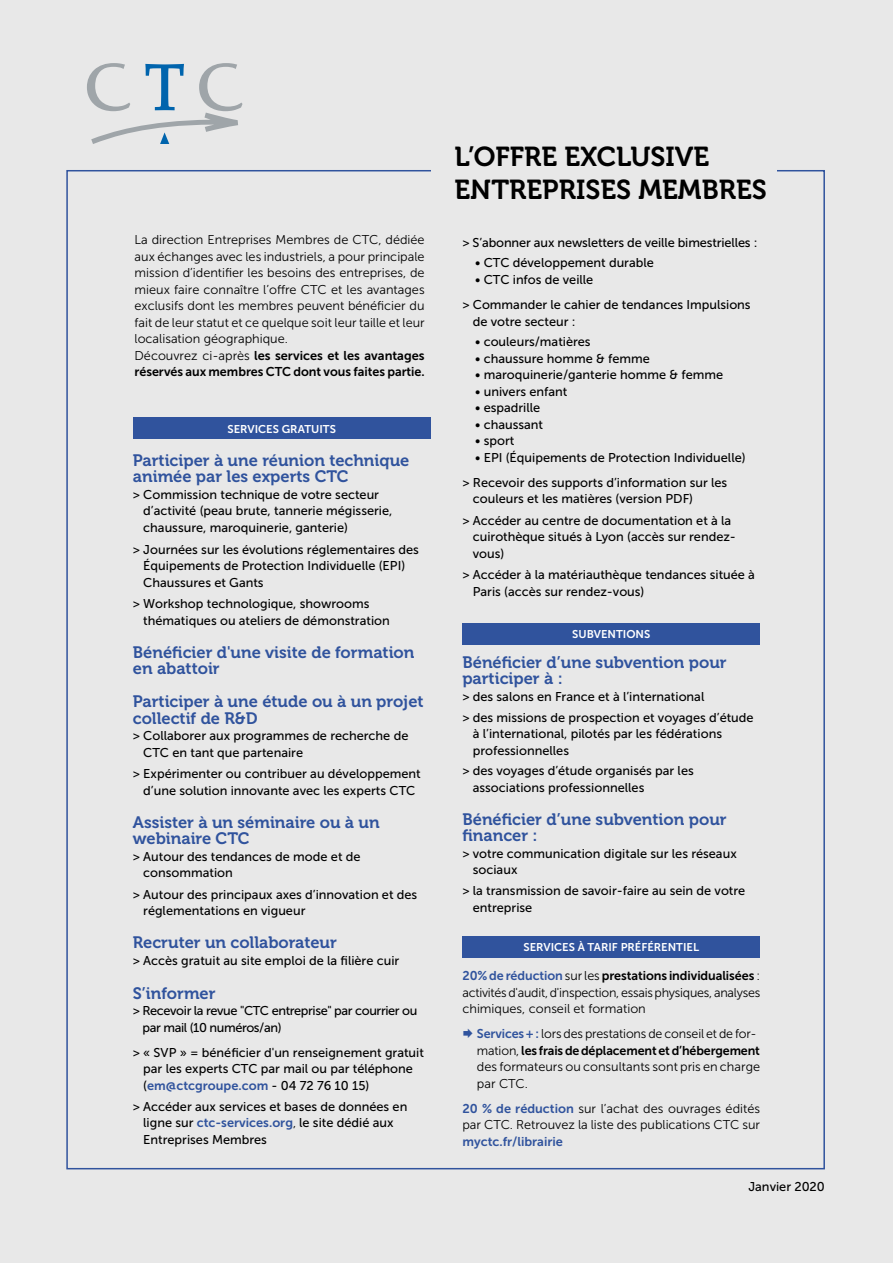
<style>
.page{position:relative;width:893px;height:1263px;background:#e8e8e8}
.page>*{position:absolute;margin:0;border:0;box-sizing:border-box;transform-origin:0 0}
.t1{font:27.3px/32.7px "Museo 700";color:#000}
.t2{font:16.5px/16.5px "Museo 700";color:#30539d}
.t3{font:12.75px/16.5px "Museo Sans 500";color:#000}
.t4{font:12.75px/16.5px "Museo Sans 300";color:#000}
.t5{font:12.75px/16.5px "Museo Sans 700";letter-spacing:-.005em;color:#000}
.t6{font:12.75px/16.5px "Museo Sans 300";letter-spacing:-.02em;color:#000}
.t7{font:12.75px/16.5px "Museo Sans 500";letter-spacing:-.03em;color:#000}
.t8{font:12.75px "Museo Sans 700";color:#30539d}
.t9{font:11.25px "Museo Sans 700";color:#fff}
.s1{font-family:"Museo Sans 300"}
.s2{font-family:"Museo Sans 500";color:#000}
.s3{font-family:"Museo Sans 700";color:#30539d}
.s4{color:#30539d}
</style>
<div class="page">
<div style="left:462px;top:936px;width:298px;height:21px;background:#30539d"></div>
<div style="left:462px;top:623px;width:298px;height:21px;background:#30539d"></div>
<div style="left:133px;top:418px;width:298px;height:21px;background:#30539d"></div>
<svg style="left:87px;top:63px;width:155px;height:81px"></svg>
<p class="t4" style="left:135px;top:232px;width:292px;text-align:justify">La direction Entreprises Membres de CTC, dédiée aux échanges avec les industriels, a pour principale mission d’identifier les besoins des entreprises, de mieux faire connaître l’offre CTC et les avantages exclusifs dont les membres peuvent bénéficier du fait de leur statut et ce quelque soit leur taille et leur localisation géographique.</p>
<p class="t5" style="left:135px;top:347px;width:292px"><span class="s1">Découvrez ci-après</span> les services et les avantages réservés aux membres CTC dont vous faites partie.</p>
<p class="t9" style="left:227px;top:422px;width:110px">SERVICES GRATUITS</p>
<p class="t2" style="left:133px;top:452px;width:278px">Participer à une réunion technique animée par les experts CTC</p>
<p class="t3" style="left:143px;top:486px;width:251px;text-indent:-10px">&gt; Commission technique de votre secteur d’activité (peau brute, tannerie mégisserie, chaussure, maroquinerie, ganterie)</p>
<p class="t3" style="left:143px;top:541px;width:277px;text-indent:-10px">&gt; Journées sur les évolutions réglementaires des<br>Équipements de Protection Individuelle (EPI)<br>Chaussures et Gants</p>
<p class="t3" style="left:143px;top:595px;width:248px;text-indent:-10px">&gt; Workshop technologique, showrooms thématiques ou ateliers de démonstration</p>
<p class="t2" style="left:133px;top:644px;width:283px">Bénéficier d'une visite de formation en abattoir</p>
<p class="t2" style="left:133px;top:693px;width:292px">Participer à une étude ou à un projet collectif de R&amp;D</p>
<p class="t3" style="left:143px;top:727px;width:267px;text-indent:-10px">&gt; Collaborer aux programmes de recherche de<br>CTC en tant que partenaire</p>
<p class="t3" style="left:133px;top:766px;width:289px;text-align:center">&gt; Expérimenter ou contribuer au développement d’une solution innovante avec les experts CTC</p>
<p class="t2" style="left:133px;top:814px;width:248px">Assister à un séminaire ou à un webinaire CTC</p>
<p class="t3" style="left:143px;top:848px;width:219px;text-indent:-10px">&gt; Autour des tendances de mode et de consommation</p>
<p class="t3" style="left:143px;top:886px;width:276px;text-indent:-10px">&gt; Autour des principaux axes d’innovation et des réglementations en vigueur</p>
<p class="t2" style="left:133px;top:935px;width:206px">Recruter un collaborateur</p>
<p class="t3" style="left:133px;top:952px;width:268px">&gt; Accès gratuit au site emploi de la filière cuir</p>
<p class="t2" style="left:133px;top:985px;width:84px">S’informer</p>
<p class="t7" style="left:143px;top:1003px;width:276px;text-indent:-10px">&gt; Recevoir la revue "CTC entreprise" par courrier ou par mail (10 numéros/an)</p>
<p class="t3" style="left:133px;top:1044px;width:293px;text-align:center">&gt; « SVP » = bénéficier d'un renseignement gratuit par les experts CTC par mail ou par téléphone</p>
<p class="t8" style="left:143px;top:1078px;width:228px"><span class="s2">(</span>em@ctcgroupe.com <span class="s2">- 04 72 76 10 15)</span></p>
<p class="t3" style="left:143px;top:1098px;width:266px;text-indent:-10px">&gt; Accéder aux services et bases de données en ligne sur <span class="s3">ctc-services.org</span><span class="s1">,</span> le site dédié aux<br>Entreprises Membres</p>
<h1 class="t1" style="left:454px;top:141px;width:314px">L’OFFRE EXCLUSIVE<br>ENTREPRISES MEMBRES</h1>
<p class="t3" style="left:462px;top:234px;width:296px">&gt; S’abonner aux newsletters de veille bimestrielles :</p>
<p class="t3" style="left:475px;top:255px;width:180px">• CTC développement durable</p>
<p class="t3" style="left:462px;top:267px;width:290px;line-height:25px;text-indent:13px">• CTC infos de veille<br>&gt; Commander le cahier de tendances Impulsions</p>
<p class="t3" style="left:473px;top:313px;width:104px">de votre secteur :</p>
<p class="t3" style="left:475px;top:334px;width:117px">• couleurs/matières</p>
<p class="t3" style="left:475px;top:350px;width:176px">• chaussure homme &amp; femme</p>
<p class="t3" style="left:475px;top:367px;width:249px">• maroquinerie/ganterie homme &amp; femme</p>
<p class="t3" style="left:475px;top:383px;width:94px">• univers enfant</p>
<p class="t3" style="left:475px;top:400px;width:67px">• espadrille</p>
<p class="t3" style="left:475px;top:416px;width:69px">• chaussant</p>
<p class="t3" style="left:475px;top:433px;width:41px">• sport</p>
<p class="t3" style="left:462px;top:445px;width:285px;line-height:25px;text-indent:13px">• EPI (Équipements de Protection Individuelle) &gt; Recevoir des supports d’information sur les</p>
<p class="t3" style="left:462px;top:488px;width:270px;line-height:21.6px;text-indent:10px">couleurs et les matières (version PDF)<br>&gt; Accéder au centre de documentation et à la</p>
<p class="t3" style="left:473px;top:529px;width:265px">cuirothèque situés à Lyon (accès sur rendez&shy;vous)</p>
<p class="t3" style="left:473px;top:567px;width:284px;text-indent:-10px">&gt; Accéder à la matériauthèque tendances située à<br>Paris (accès sur rendez-vous)</p>
<p class="t9" style="left:572px;top:628px;width:80px">SUBVENTIONS</p>
<p class="t2" style="left:462px;top:654px;width:266px">Bénéficier d’une subvention pour participer à :</p>
<p class="t3" style="left:462px;top:686px;width:293px;line-height:20.7px">&gt; des salons en France et à l’international<br>&gt; des missions de prospection et voyages d’étude</p>
<p class="t3" style="left:473px;top:725px;width:251px">à l’international, pilotés par les fédérations professionnelles</p>
<p class="t3" style="left:473px;top:763px;width:222px;text-indent:-10px">&gt; des voyages d’étude organisés par les associations professionnelles</p>
<p class="t2" style="left:462px;top:811px;width:266px">Bénéficier d’une subvention pour financer :</p>
<p class="t3" style="left:473px;top:845px;width:265px;text-indent:-10px">&gt; votre communication digitale sur les réseaux sociaux</p>
<p class="t3" style="left:473px;top:882px;width:274px;text-indent:-10px">&gt; la transmission de savoir-faire au sein de votre entreprise</p>
<p class="t9" style="left:523px;top:941px;width:177px">SERVICES À TARIF PRÉFÉRENTIEL</p>
<p class="t5" style="left:462px;top:968px;width:299px"><span class="s4">20% de réduction</span> <span class="s1">sur les</span> prestations individualisées <span class="s1">:</span></p>
<p class="t6" style="left:462px;top:984px;width:299px">activités d'audit, d'inspection, essais physiques, analyses chimiques, conseil et formation</p>
<p class="t4" style="left:477px;top:1026px;width:281px"><span class="s3">Services + :</span> lors des prestations de conseil et de for-</p>
<p class="t5" style="left:477px;top:1042px;width:285px"><span class="s1">mation,</span> les frais de déplacement et d’hébergement</p>
<p class="t4" style="left:477px;top:1059px;width:285px">des formateurs ou consultants sont pris en charge par CTC.</p>
<p class="t4" style="left:462px;top:1100px;width:299px"><span class="s3">20 % de réduction</span> sur l’achat des ouvrages édités par CTC. Retrouvez la liste des publications CTC sur</p>
<p class="t8" style="left:462px;top:1134px;width:102px">myctc.fr/librairie</p>
<p class="t3" style="left:748px;top:1179px;width:78px">Janvier 2020</p>
</div>
